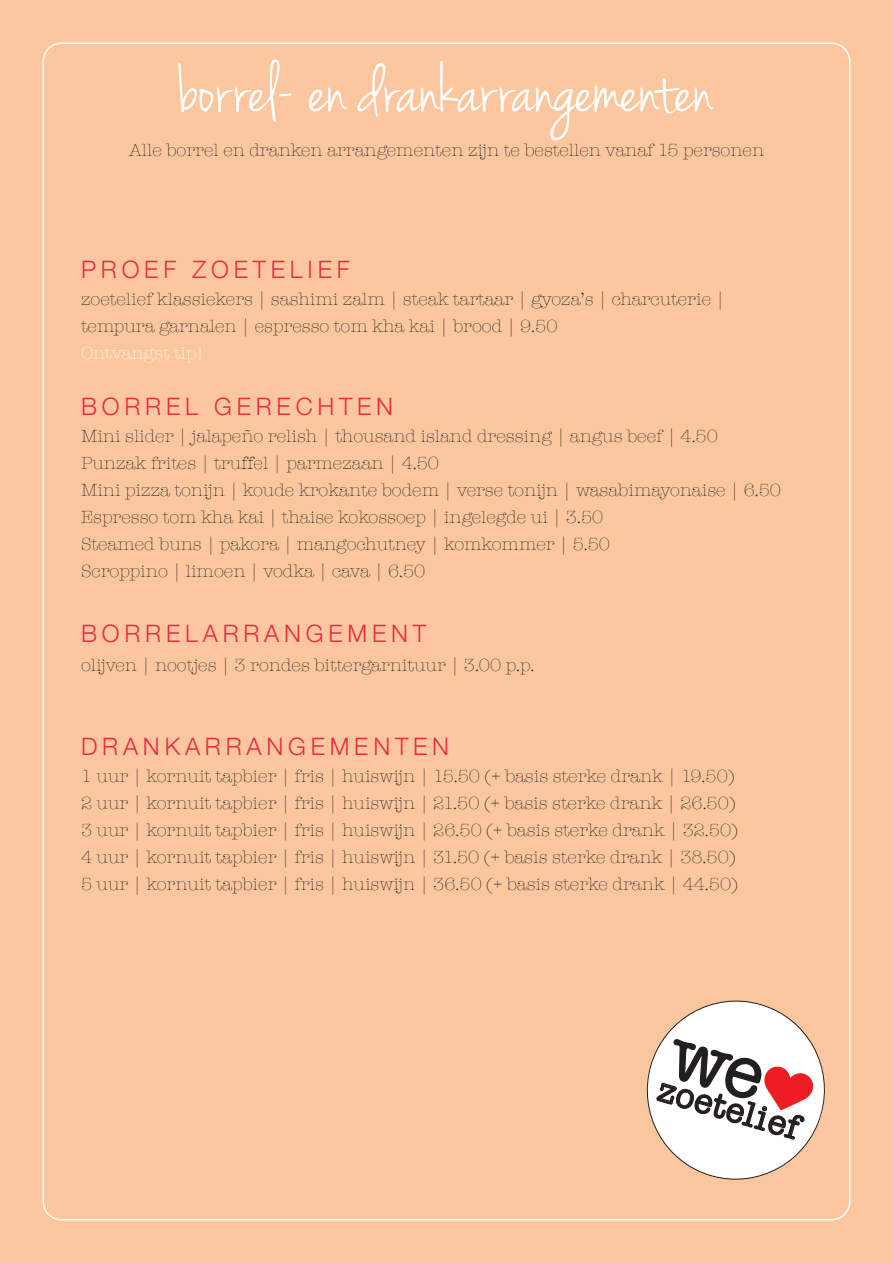
<style>
.page{position:relative;width:893px;height:1263px;background:#fcc79f}
.page>*{position:absolute;margin:0;border:0;box-sizing:border-box;transform-origin:0 0}
.t1{font:75px "Jenna Sue";color:#fff}
.t2{font:34.95px "American Typewriter";color:#231f20}
.t3{font:300 24px "Helvetica Neue";letter-spacing:.2em;color:#ed2a46}
.t4{font:300 18px "American Typewriter";color:#231f20}
.t5{font:300 18px "American Typewriter";color:#fff}
</style>
<div class="page">
<svg style="left:646px;top:1000px;width:179px;height:180px"></svg>
<svg style="left:653px;top:1037px;width:165px;height:122px;background:#e9d8d7"></svg>
<p class="t1" style="left:180px;top:47px;width:535px">borrel- en drankarrangementen</p>
<p class="t4" style="left:129px;top:137px;width:637px">Alle borrel en dranken arrangementen zijn te bestellen vanaf 15 personen</p>
<p class="t3" style="left:81px;top:250px;width:270px">PROEF ZOETELIEF</p>
<p class="t4" style="left:81px;top:286px;width:645px">zoetelief klassiekers | sashimi zalm | steak tartaar | gyoza’s | charcuterie |</p>
<p class="t4" style="left:81px;top:313px;width:478px">tempura garnalen | espresso tom kha kai | brood | 9.50</p>
<p class="t5" style="left:81px;top:340px;width:125px">Ontvangst tip!</p>
<p class="t3" style="left:81px;top:387px;width:314px">BORREL GERECHTEN</p>
<p class="t4" style="left:81px;top:423px;width:638px">Mini slider | jalapeño relish | thousand island dressing | angus beef | 4.50</p>
<p class="t4" style="left:81px;top:450px;width:360px">Punzak frites | truffel | parmezaan | 4.50</p>
<p class="t4" style="left:81px;top:477px;width:702px">Mini pizza tonijn | koude krokante bodem | verse tonijn | wasabimayonaise | 6.50</p>
<p class="t4" style="left:81px;top:504px;width:524px">Espresso tom kha kai | thaise kokossoep | ingelegde ui | 3.50</p>
<p class="t4" style="left:81px;top:531px;width:531px">Steamed buns | pakora | mangochutney | komkommer | 5.50</p>
<p class="t4" style="left:81px;top:558px;width:346px">Scroppino | limoen | vodka | cava | 6.50</p>
<p class="t3" style="left:81px;top:614px;width:347px">BORRELARRANGEMENT</p>
<p class="t4" style="left:81px;top:651px;width:455px">olijven | nootjes | 3 rondes bittergarnituur | 3.00 p.p.</p>
<p class="t3" style="left:81px;top:727px;width:370px">DRANKARRANGEMENTEN</p>
<p class="t4" style="left:81px;top:763px;width:655px">1 uur | kornuit tapbier | fris | huiswijn | 15.50 (+ basis sterke drank | 19.50)</p>
<p class="t4" style="left:81px;top:790px;width:656px">2 uur | kornuit tapbier | fris | huiswijn | 21.50 (+ basis sterke drank | 26.50)</p>
<p class="t4" style="left:81px;top:817px;width:658px">3 uur | kornuit tapbier | fris | huiswijn | 26.50 (+ basis sterke drank | 32.50)</p>
<p class="t4" style="left:81px;top:844px;width:656px">4 uur | kornuit tapbier | fris | huiswijn | 31.50 (+ basis sterke drank | 38.50)</p>
<p class="t4" style="left:81px;top:871px;width:658px">5 uur | kornuit tapbier | fris | huiswijn | 36.50 (+ basis sterke drank | 44.50)</p>
<p class="t2" style="left:666px;top:1063px;width:147px;rotate:16deg">zoetelief</p>
</div>
